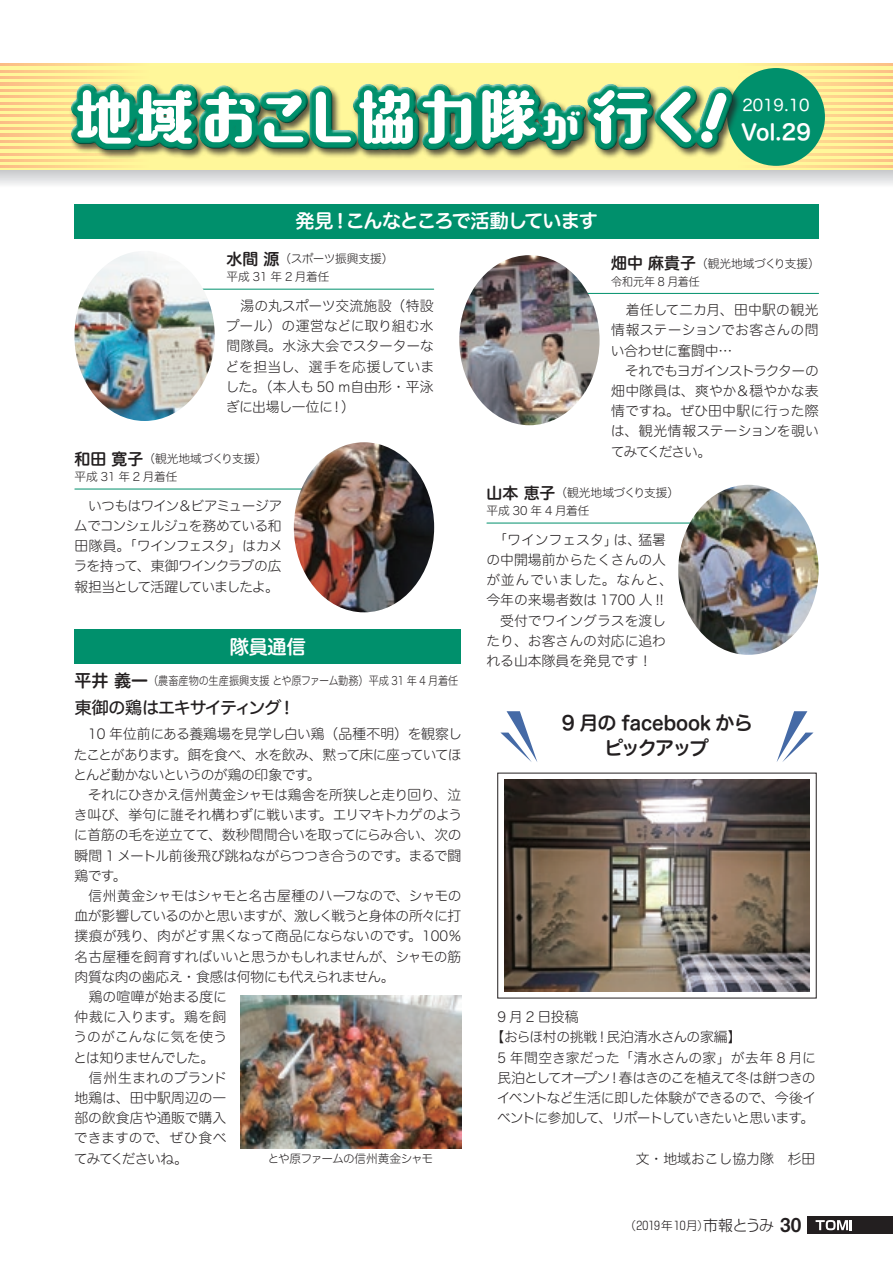
<style>
.page{position:relative;width:893px;height:1263px;background:#fff}
.page>*{position:absolute;margin:0;border:0;box-sizing:border-box;transform-origin:0 0}
.t1{font:59.55px "Aokane Std EB";letter-spacing:.025em;color:#fff}
.t2{font:59.55px "Aokane Std EB";letter-spacing:.005em;color:#fff}
.t3{font:41.7px "Aokane Std EB";color:#fff}
.t4{font:21.3px "Hira Maru Std W6";color:#fff}
.t5{font:19.2px "Hira Maru Std W6";letter-spacing:-.045em;color:#fff}
.t6{font:19.2px/24.5px "Hira Maru Std W6";letter-spacing:-.02em;color:#231f20;text-align:center}
.t7{font:19.2px "Midashi Go Pro MB31";color:#231f20}
.t8{font:16.95px "Hira Maru Std W5";letter-spacing:-.06em;color:#231f20}
.t9{font:16.95px "Hira Maru Std W6";color:#231f20}
.t10{font:15.9px "Hira Maru Std W6";color:#231f20}
.t11{font:15.9px "Hira Maru Std W4";color:#fff}
.t12{font:300 14.85px "Shin Go Pro";letter-spacing:-.055em;color:#231f20}
.t13{font:13.8px/20.2px "Hira Maru Std W2";letter-spacing:-.02em;color:#231f20}
.t14{font:13.8px/20.2px "Hira Maru Std W2";color:#231f20}
.t15{font:13.8px/20.2px "Hira Maru Std W2";letter-spacing:-.07em;color:#231f20}
.t16{font:13.8px "Hira Maru Std W2";letter-spacing:-.05em;color:#231f20}
.t17{font:13.8px "Hira Maru Std W2";letter-spacing:.005em;color:#231f20}
.t18{font:13.8px "Hira Maru Std W2";letter-spacing:.015em;color:#231f20}
.t19{font:11.7px "Hira Maru Std W2";color:#231f20}
.t20{font:11.7px "Hira Maru Std W2";color:#231f20;scale:.87 1}
.t21{font:11.7px "Hira Maru Std W2";letter-spacing:-.06em;color:#231f20}
.t22{font:11.7px "Hira Maru Std W2";letter-spacing:-.045em;color:#231f20}
.t23{font:300 11.7px "Shin Go Pro";letter-spacing:.02em;color:#231f20}
.t24{font:11.7px "Hira Maru Std W2";color:#231f20;scale:.94 1}
</style>
<div class="page">
<svg style="left:0;top:170px;width:893px;height:15px;background:#dddedf"></svg>
<svg style="left:0;top:64px;width:893px;height:106px;background:#fef097"></svg>
<hr style="left:0;top:64px;width:149px;height:2px;background:#fdc88a">
<hr style="left:0;top:70px;width:149px;height:2px;background:#fdc88a">
<hr style="left:0;top:77px;width:149px;height:2px;background:#fdc88a">
<hr style="left:0;top:83px;width:149px;height:2px;background:#fdc88a">
<hr style="left:0;top:89px;width:149px;height:2px;background:#fdc88a">
<hr style="left:0;top:96px;width:149px;height:2px;background:#fdc88a">
<hr style="left:0;top:102px;width:149px;height:2px;background:#fdc88a">
<hr style="left:0;top:108px;width:149px;height:3px;background:#fdc88a">
<hr style="left:0;top:115px;width:149px;height:2px;background:#fdc88a">
<hr style="left:0;top:121px;width:149px;height:2px;background:#fdc88a">
<hr style="left:0;top:128px;width:149px;height:2px;background:#fdc88a">
<hr style="left:0;top:134px;width:149px;height:2px;background:#fdc88a">
<hr style="left:0;top:140px;width:149px;height:2px;background:#fdc88a">
<hr style="left:0;top:147px;width:149px;height:2px;background:#fdc88a">
<hr style="left:0;top:153px;width:149px;height:2px;background:#fdc88a">
<hr style="left:0;top:159px;width:149px;height:3px;background:#fdc88a">
<hr style="left:0;top:166px;width:149px;height:2px;background:#fdc88a">
<svg style="left:738px;top:64px;width:155px;height:2px"></svg>
<svg style="left:738px;top:70px;width:155px;height:2px"></svg>
<hr style="left:738px;top:77px;width:155px;height:2px;background:#fdc88a">
<hr style="left:738px;top:83px;width:155px;height:2px;background:#fdc88a">
<hr style="left:738px;top:89px;width:155px;height:2px;background:#fdc88a">
<hr style="left:738px;top:96px;width:155px;height:2px;background:#fdc88a">
<hr style="left:738px;top:102px;width:155px;height:2px;background:#fdc88a">
<hr style="left:738px;top:108px;width:155px;height:3px;background:#fdc88a">
<hr style="left:738px;top:115px;width:155px;height:2px;background:#fdc88a">
<hr style="left:738px;top:121px;width:155px;height:2px;background:#fdc88a">
<hr style="left:738px;top:128px;width:155px;height:2px;background:#fdc88a">
<hr style="left:738px;top:134px;width:155px;height:2px;background:#fdc88a">
<hr style="left:738px;top:140px;width:155px;height:2px;background:#fdc88a">
<hr style="left:738px;top:147px;width:155px;height:2px;background:#fdc88a">
<hr style="left:738px;top:153px;width:155px;height:2px;background:#fdc88a">
<hr style="left:738px;top:159px;width:155px;height:3px;background:#fdc88a">
<svg style="left:738px;top:166px;width:155px;height:2px"></svg>
<div style="left:727px;top:68px;width:98px;height:98px;background:#00906c;border-radius:50%"></div>
<svg style="left:65px;top:63px;width:419px;height:122px;background:#f0eab3"></svg>
<svg style="left:181px;top:77px;width:655px;height:89px"></svg>
<div style="left:69px;top:81px;width:664px;height:65px;background:#fff;opacity:.75"></div>
<div style="left:70px;top:87px;width:665px;height:65px;background:#231f20;opacity:.75"></div>
<div style="left:74px;top:204px;width:745px;height:34px;background:#00906c"></div>
<div style="left:74px;top:629px;width:387px;height:34px;background:#00906c"></div>
<hr style="left:542px;top:293px;width:277px;height:1px;background:#00906c">
<hr style="left:75px;top:489px;width:276px;height:1px;background:#00906c">
<hr style="left:487px;top:523px;width:276px;height:1px;background:#00906c">
<img style="left:459px;top:255px;width:141px;height:170px">
<img style="left:240px;top:995px;width:221px;height:153px">
<img style="left:294px;top:442px;width:140px;height:170px">
<img style="left:678px;top:485px;width:141px;height:170px">
<svg style="left:500px;top:711px;width:37px;height:51px"></svg>
<svg style="left:777px;top:711px;width:36px;height:51px"></svg>
<img style="left:504px;top:779px;width:306px;height:213px">
<hr style="left:157px;top:289px;width:277px;height:1px;background:#00906c">
<img style="left:74px;top:252px;width:141px;height:169px">
<div style="left:808px;top:1216px;width:85px;height:18px;background:#231f20"></div>
<svg style="left:816px;top:1220px;width:36px;height:10px"></svg>
<svg style="left:531px;top:76px;width:212px;height:84px;background:#6fb27a"></svg>
<h1 class="t1" style="left:74px;top:73px;width:465px">地域おこし協力隊</h1>
<h2 class="t3" style="left:541px;top:95px;width:43px">が</h2>
<h1 class="t2" style="left:591px;top:73px;width:120px">行く</h1>
<h3 class="t5" style="left:346px;top:207px;width:253px">こんなところで活動しています</h3>
<h3 class="t5" style="left:295px;top:207px;width:40px">発見</h3>
<h3 class="t5" style="left:331px;top:207px;width:21px">！</h3>
<p class="t11" style="left:742px;top:93px;width:69px">2019.10</p>
<h3 class="t4" style="left:741px;top:116px;width:71px">Vol.29</h3>
<p class="t10" style="left:226px;top:247px;width:55px">水間源</p>
<p class="t19" style="left:226px;top:268px;width:105px">平成 31 年 2 月着任</p>
<p class="t22" style="left:280px;top:250px;width:115px">（スポーツ振興支援(</p>
<p class="t14" style="left:226px;top:295px;width:209px">　湯の丸スポーツ交流施設（特設</p>
<p class="t13" style="left:226px;top:316px;width:209px">プール）の運営などに取り組む水</p>
<p class="t17" style="left:226px;top:336px;width:209px">間隊員。水泳大会でスターターな</p>
<p class="t18" style="left:225px;top:356px;width:210px">どを担当し、選手を応援していま</p>
<p class="t13" style="left:225px;top:376px;width:210px">した。（本人も 50 ｍ自由形・平泳</p>
<p class="t13" style="left:341px;top:396px;width:15px">(</p>
<p class="t13" style="left:226px;top:396px;width:108px">ぎに出場し一位に</p>
<p class="t13" style="left:330px;top:396px;width:15px">!</p>
<p class="t10" style="left:74px;top:447px;width:71px">和田寛子</p>
<p class="t19" style="left:74px;top:468px;width:105px">平成 31 年 2 月着任</p>
<p class="t19" style="left:143px;top:450px;width:125px">（観光地域づくり支援(</p>
<p class="t13" style="left:74px;top:495px;width:211px;text-align:justify">　いつもはワイン＆ビアミュージアムでコンシェルジュを務めている和田隊員。「ワインフェスタ」はカメラを持って、東御ワインクラブの広報担当として活躍していましたよ。</p>
<h3 class="t5" style="left:230px;top:632px;width:77px">隊員通信</h3>
<p class="t20" style="left:148px;top:672px;width:358px">（農畜産物の生産振興支援とや原ファーム勤務）平成 31 年 4 月着任</p>
<p class="t9" style="left:74px;top:668px;width:75px">平井義一</p>
<p class="t8" style="left:75px;top:695px;width:208px">東御の鶏はエキサイティング</p>
<p class="t8" style="left:279px;top:695px;width:19px">!</p>
<p class="t13" style="left:73px;top:724px;width:390px">　10 年位前にある養鶏場を見学し白い鶏（品種不明）を観察したことがあります。餌を食べ、水を飲み、黙って床に座っていてほとんど動かないというのが鶏の印象です。<br>　それにひきかえ信州黄金シャモは鶏舎を所狭しと走り回り、泣き叫び、挙句に誰それ構わずに戦います。エリマキトカゲのように首筋の毛を逆立てて、数秒間間合いを取ってにらみ合い、次の瞬間 1 メートル前後飛び跳ねながらつつき合うのです。まるで闘鶏です。<br>　信州黄金シャモはシャモと名古屋種のハーフなので、シャモの血が影響しているのかと思いますが、激しく戦うと身体の所々に打撲痕が残り、肉がどす黒くなって商品にならないのです。100％名古屋種を飼育すればいいと思うかもしれませんが、シャモの筋肉質な肉の歯応え・食感は何物にも代えられません。<br>　鶏の喧嘩が始まる度に<br>仲裁に入ります。鶏を飼<br>うのがこんなに気を使う<br>とは知りませんでした。<br>　信州生まれのブランド<br>地鶏は、田中駅周辺の一<br>部の飲食店や通販で購入<br>できますので、ぜひ食べ<br>てみてくださいね。</p>
<p class="t21" style="left:268px;top:1150px;width:167px">とや原ファームの信州黄金シャモ</p>
<p class="t10" style="left:611px;top:251px;width:86px">畑中麻貴子</p>
<p class="t24" style="left:611px;top:273px;width:96px">令和元年 8 月着任</p>
<p class="t19" style="left:696px;top:255px;width:125px">（観光地域づくり支援(</p>
<p class="t13" style="left:611px;top:300px;width:210px">　着任して二カ月、田中駅の観光情報ステーションでお客さんの問い合わせに奮闘中...<br>　それでもヨガインストラクターの畑中隊員は、爽やか＆穏やかな表情ですね。ぜひ田中駅に行った際は、観光情報ステーションを覗いてみてください。</p>
<p class="t10" style="left:486px;top:481px;width:71px">山本恵子</p>
<p class="t19" style="left:486px;top:502px;width:105px">平成 30 年 4 月着任</p>
<p class="t19" style="left:556px;top:484px;width:125px">（観光地域づくり支援(</p>
<p class="t14" style="left:486px;top:529px;width:188px">　「ワインフェスタ」<br>の中開場前からたくさんの人が並んでいました。なんと、今年の来場者数は 1700 人 !!　受付でワイングラスを渡したり、お客さんの対応に追われる山本隊員を発見です!</p>
<p class="t13" style="left:638px;top:529px;width:29px">猛暑</p>
<p class="t13" style="left:614px;top:529px;width:29px">は、</p>
<h3 class="t6" style="left:562px;top:711px;width:192px">9 月の facebook からピックアップ</h3>
<p class="t13" style="left:497px;top:1007px;width:83px">9 月 2 日投稿</p>
<p class="t13" style="left:491px;top:1027px;width:108px">【おらほ村の挑戦</p>
<p class="t13" style="left:497px;top:1047px;width:320px">5 年間空き家だった「清水さんの家」が去年 8 月に</p>
<p class="t16" style="left:619px;top:1067px;width:198px">春はきのこを植えて冬は餅つきの</p>
<p class="t13" style="left:606px;top:1027px;width:137px">民泊清水さんの家編【</p>
<p class="t13" style="left:595px;top:1027px;width:15px">！</p>
<p class="t15" style="left:497px;top:1067px;width:321px">民泊としてオープン<br>イベントなど生活に即した体験ができるので、今後イベントに参加して、リポートしていきたいと思います。</p>
<p class="t14" style="left:636px;top:1148px;width:181px">文・地域おこし協力隊　杉田</p>
<p class="t13" style="left:607px;top:1067px;width:15px">！</p>
<h3 class="t7" style="left:780px;top:1210px;width:23px">30</h3>
<p class="t12" style="left:703px;top:1213px;width:72px">市報とうみ</p>
<p class="t23" style="left:624px;top:1215px;width:86px">（2019年10月）</p>
</div>
